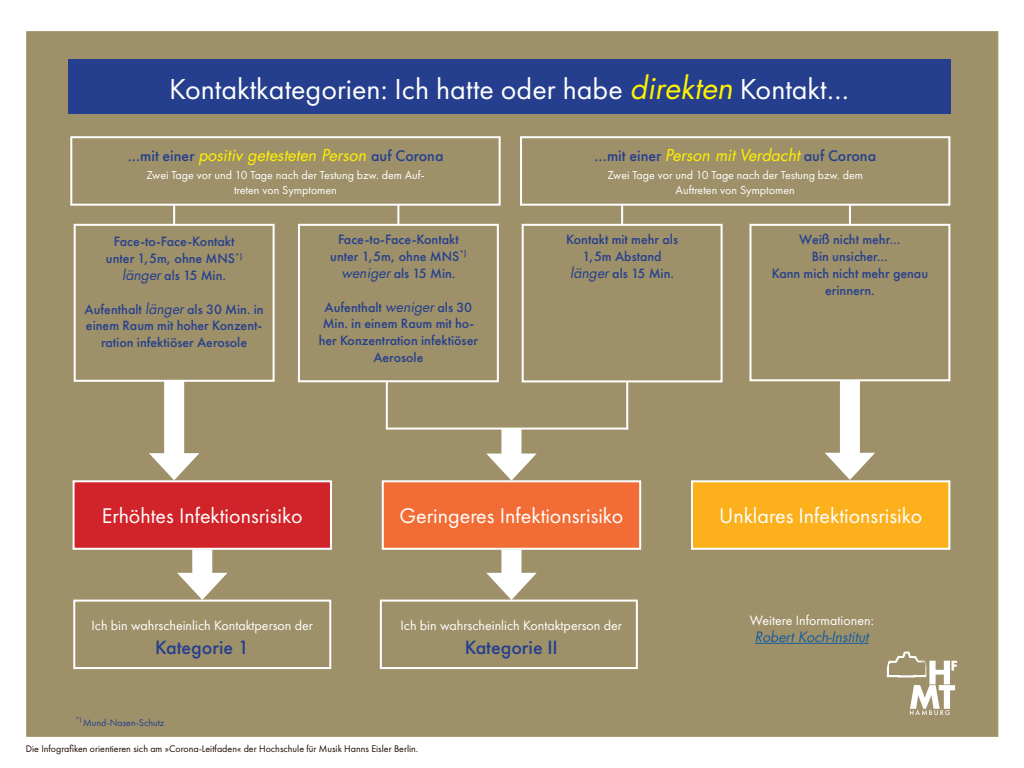
<style>
.page{position:relative;width:1024px;height:768px;background:#fff}
.page>*{position:absolute;margin:0;border:0;box-sizing:border-box;transform-origin:0 0}
.t1{font:30px "Futura PT";color:#fff}
.t2{font:22px "Futura PT";color:#fff}
.t3{font:500 20px "Futura PT";color:#253f8e}
.t4{font:italic 16px "Futura LT Pro";color:#fff101}
.t5{font:500 16px "Futura PT";color:#253f8e}
.t6{font:500 14px/16.8px "Futura PT";color:#253f8e;text-align:center}
.t7{font:14px "Futura PT";color:#fff}
.t8{font:italic 14px "Futura LT Pro";color:#175d9e}
.t9{font:12px/14.4px "Futura PT";color:#fff;text-align:center}
.t10{font:10px "Futura PT";color:#1f0a00}
.t11{font:10px "Futura PT";color:#253f8e}
.s1{font-family:"Futura LT Pro";font-style:italic;color:#fff101}
.s2{font-family:"Futura PT";font-weight:500;font-style:normal;color:#253f8e}
.s3{font-family:"Futura LT Pro";font-weight:400;font-style:italic;color:#fff101}
.s4{font-family:"Futura LT Pro";font-weight:400;font-style:italic}
</style>
<div class="page">
<div style="left:26px;top:31px;width:972px;height:706px;background:#9e9169;border:1px solid #9e9169"></div>
<svg style="left:887px;top:651px;width:70px;height:64px"></svg>
<div style="left:889px;top:664px;width:34px;height:9px;background:#9e9169"></div>
<div style="left:68px;top:59px;width:882px;height:55px;background:#253f8e"></div>
<div style="left:70px;top:136px;width:431px;height:70px;border:2px solid #fff"></div>
<div style="left:520px;top:136px;width:430px;height:70px;border:2px solid #fff"></div>
<div style="left:74px;top:224px;width:201px;height:158px;border:2px solid #fff"></div>
<div style="left:522px;top:224px;width:201px;height:158px;border:2px solid #fff"></div>
<div style="left:298px;top:224px;width:201px;height:158px;border:2px solid #fff"></div>
<div style="left:749px;top:224px;width:201px;height:157px;border:2px solid #fff"></div>
<hr style="left:755px;top:643px;width:114px;height:1px;background:#175d9e">
<div style="left:380px;top:600px;width:258px;height:69px;border:2px solid #fff"></div>
<div style="left:73px;top:600px;width:258px;height:69px;border:2px solid #fff"></div>
<div style="left:73px;top:480px;width:259px;height:70px;background:#d1232a;border:2px solid #fff"></div>
<div style="left:382px;top:480px;width:259px;height:70px;background:#f26d35;border:2px solid #fff"></div>
<div style="left:691px;top:480px;width:259px;height:70px;background:#fbb01c;border:2px solid #fff"></div>
<div style="left:192px;top:549px;width:20px;height:33px;background:#fff"></div>
<svg style="left:177px;top:573px;width:50px;height:27px"></svg>
<div style="left:164px;top:381px;width:20px;height:82px;background:#fff"></div>
<svg style="left:149px;top:453px;width:50px;height:27px"></svg>
<div style="left:840px;top:380px;width:20px;height:82px;background:#fff"></div>
<svg style="left:825px;top:453px;width:50px;height:27px"></svg>
<div style="left:501px;top:549px;width:20px;height:33px;background:#fff"></div>
<svg style="left:486px;top:573px;width:51px;height:27px"></svg>
<div style="left:501px;top:429px;width:20px;height:34px;background:#fff"></div>
<svg style="left:486px;top:453px;width:51px;height:28px"></svg>
<hr style="left:386px;top:428px;width:242px;height:2px;background:#fff">
<hr style="left:386px;top:382px;width:2px;height:47px;background:#fff">
<hr style="left:626px;top:382px;width:2px;height:47px;background:#fff">
<hr style="left:173px;top:205px;width:2px;height:20px;background:#fff">
<hr style="left:397px;top:204px;width:2px;height:20px;background:#fff">
<hr style="left:621px;top:205px;width:2px;height:20px;background:#fff">
<hr style="left:849px;top:204px;width:2px;height:21px;background:#fff">
<p class="t1" style="left:169px;top:71px;width:681px">Kontaktkategorien: Ich hatte oder habe <span class="s1">direkten</span> Kontakt…</p>
<p class="t4" style="left:127px;top:144px;width:318px"><span class="s2">…mit einer</span> positiv getesteten Person <span class="s2">auf Corona</span></p>
<p class="t5" style="left:594px;top:146px;width:283px">…mit einer <span class="s3">Person mit Verdacht</span> auf Corona</p>
<p class="t9" style="left:146px;top:168px;width:280px">Zwei Tage vor und 10 Tage nach der Testung bzw. dem Auf&shy;treten von Symptomen</p>
<p class="t9" style="left:607px;top:168px;width:257px">Zwei Tage vor und 10 Tage nach der Testung bzw. dem<br>Auftreten von Symptomen</p>
<p class="t6" style="left:114px;top:233px;width:122px">Face-to-Face-Kontakt</p>
<p class="t6" style="left:106px;top:250px;width:138px">unter 1,5m, ohne MNS<sup>*)</sup></p>
<p class="t6" style="left:122px;top:267px;width:105px"><span class="s4">länger</span> als 15 Min.</p>
<p class="t6" style="left:85px;top:301px;width:181px">Aufenthalt <span class="s4">länger</span> als 30 Min. in einem Raum mit hoher Konzent&shy;ration infektiöser Aerosole</p>
<p class="t6" style="left:338px;top:231px;width:122px">Face-to-Face-Kontakt</p>
<p class="t6" style="left:330px;top:248px;width:138px">unter 1,5m, ohne MNS<sup>*)</sup></p>
<p class="t6" style="left:341px;top:265px;width:116px"><span class="s4">weniger</span> als 15 Min.</p>
<p class="t6" style="left:319px;top:298px;width:161px">Aufenthalt <span class="s4">weniger</span> als 30<br>Min. in einem Raum mit ho&shy;her Konzentration infektiöser<br>Aerosole</p>
<p class="t6" style="left:566px;top:231px;width:113px">Kontakt mit mehr als</p>
<p class="t6" style="left:582px;top:248px;width:81px">1,5m Abstand</p>
<p class="t6" style="left:570px;top:265px;width:105px"><span class="s4">länger</span> als 15 Min.</p>
<p class="t6" style="left:799px;top:231px;width:103px">Weiß nicht mehr…</p>
<p class="t6" style="left:812px;top:248px;width:78px">Bin unsicher…</p>
<p class="t6" style="left:772px;top:265px;width:158px">Kann mich nicht mehr genau</p>
<p class="t6" style="left:825px;top:282px;width:51px">erinnern.</p>
<p class="t2" style="left:102px;top:502px;width:202px">Erhöhtes Infektionsrisiko</p>
<p class="t2" style="left:399px;top:502px;width:225px">Geringeres Infektionsrisiko</p>
<p class="t2" style="left:719px;top:502px;width:205px">Unklares Infektionsrisiko</p>
<p class="t7" style="left:91px;top:617px;width:223px">Ich bin wahrscheinlich Kontaktperson der</p>
<p class="t3" style="left:155px;top:635px;width:95px">Kategorie 1</p>
<p class="t7" style="left:400px;top:617px;width:223px">Ich bin wahrscheinlich Kontaktperson der</p>
<p class="t3" style="left:465px;top:635px;width:95px">Kategorie II</p>
<p class="t11" style="left:76px;top:717px;width:90px"><sup>*)</sup> Mund-Nasen-Schutz</p>
<p class="t10" style="left:26px;top:742px;width:394px">Die Infografiken orientieren sich am »Corona-Leitfaden« der Hochschule für Musik Hanns Eisler Berlin.</p>
<p class="t7" style="left:750px;top:612px;width:126px">Weitere Informationen:</p>
<p class="t8" style="left:755px;top:627px;width:115px">Robert Koch-Institut</p>
</div>
